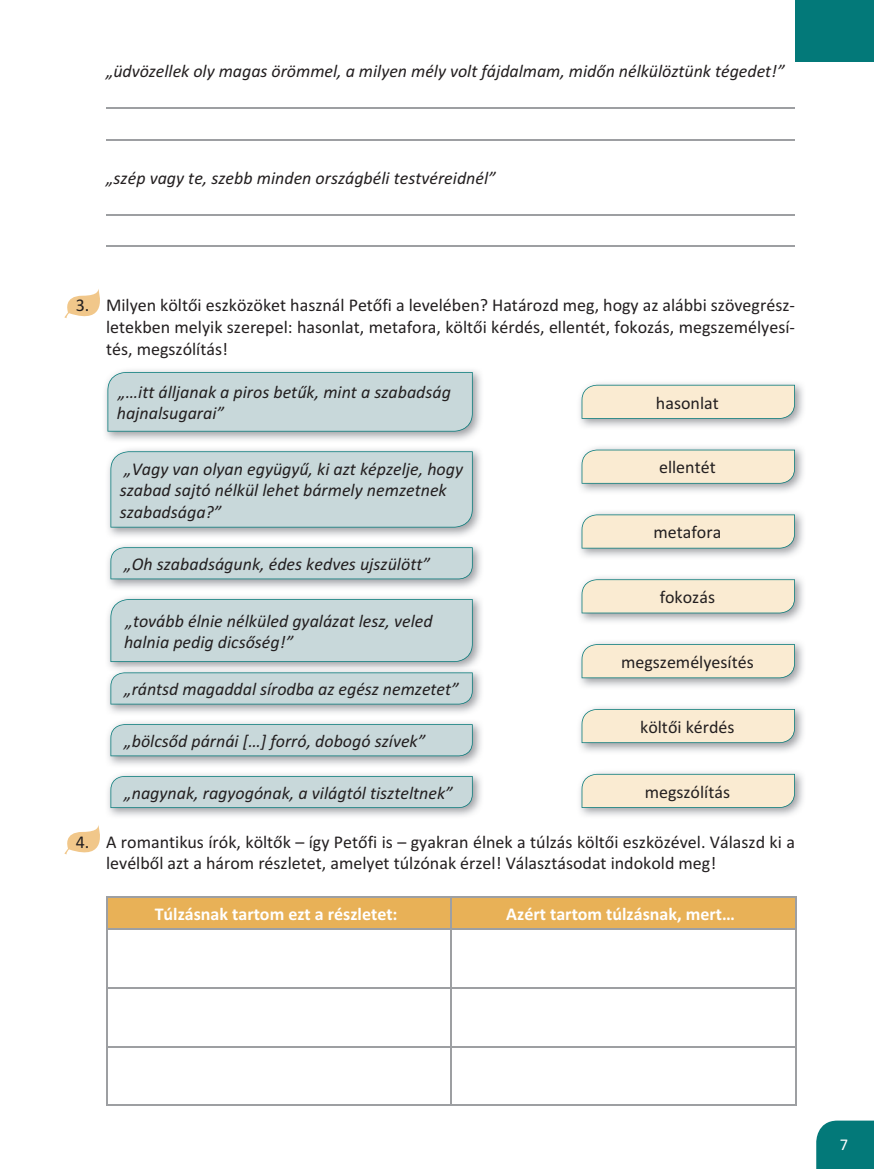
<style>
.page{position:relative;width:874px;height:1169px;background:#fff}
.page>*{position:absolute;margin:0;border:0;box-sizing:border-box;transform-origin:0 0}
.t1{font:italic 18px/21.6px "Calibri";color:#231f20}
.t2{font:18px/21.6px "Calibri";color:#231f20;text-align:justify}
.t3{font:700 18px "Calibri";color:#fff}
.t4{font:16.5px "Calibri";color:#fff}
</style>
<div class="page">
<div style="left:795px;top:0;width:79px;height:62px;background:#037979"></div>
<hr style="left:106px;top:108px;width:689px;height:1px;background:#9d9fa2">
<hr style="left:106px;top:139px;width:689px;height:2px;background:#9d9fa2">
<hr style="left:106px;top:214px;width:689px;height:1px;background:#9d9fa2">
<hr style="left:106px;top:246px;width:689px;height:1px;background:#9d9fa2">
<svg style="left:64px;top:289px;width:36px;height:29px"></svg>
<img style="left:105px;top:370px;width:376px;height:70px">
<div style="left:107px;top:372px;width:366px;height:60px;background:#c8d8da"></div>
<img style="left:579px;top:383px;width:224px;height:44px">
<svg style="left:582px;top:385px;width:213px;height:34px;background:#eee5ce"></svg>
<img style="left:108px;top:449px;width:373px;height:87px">
<div style="left:110px;top:451px;width:363px;height:76px;background:#c8d8da"></div>
<img style="left:579px;top:447px;width:224px;height:45px">
<svg style="left:582px;top:450px;width:213px;height:34px;background:#efe5ce"></svg>
<img style="left:108px;top:545px;width:373px;height:43px">
<svg style="left:110px;top:547px;width:363px;height:32px;background:#c0d4d6"></svg>
<img style="left:579px;top:512px;width:224px;height:45px">
<svg style="left:582px;top:514px;width:213px;height:34px;background:#f0e6cf"></svg>
<img style="left:108px;top:597px;width:374px;height:70px">
<div style="left:110px;top:599px;width:363px;height:63px;background:#c8d8da"></div>
<img style="left:579px;top:577px;width:224px;height:45px">
<svg style="left:582px;top:579px;width:213px;height:34px;background:#efe6ce"></svg>
<img style="left:108px;top:673px;width:373px;height:40px">
<svg style="left:110px;top:672px;width:363px;height:32px;background:#c1d4d6"></svg>
<img style="left:108px;top:722px;width:373px;height:43px">
<svg style="left:110px;top:724px;width:363px;height:32px;background:#bfd3d5"></svg>
<img style="left:108px;top:774px;width:373px;height:42px">
<svg style="left:110px;top:776px;width:363px;height:32px;background:#bed3d5"></svg>
<img style="left:579px;top:642px;width:224px;height:45px">
<svg style="left:582px;top:644px;width:213px;height:34px;background:#eee5ce"></svg>
<img style="left:579px;top:707px;width:224px;height:45px">
<svg style="left:582px;top:709px;width:213px;height:34px;background:#ede5cd"></svg>
<img style="left:579px;top:772px;width:224px;height:44px">
<svg style="left:582px;top:774px;width:213px;height:34px;background:#ede5cd"></svg>
<div style="left:107px;top:898px;width:688px;height:31px;background:#e8b157"></div>
<hr style="left:106px;top:897px;width:345px;height:1px;background:#9d9fa2">
<hr style="left:106px;top:898px;width:1px;height:31px;background:#9d9fa2">
<hr style="left:451px;top:897px;width:345px;height:1px;background:#9d9fa2">
<hr style="left:450px;top:898px;width:2px;height:31px;background:#9d9fa2">
<hr style="left:795px;top:898px;width:1px;height:31px;background:#9d9fa2">
<hr style="left:106px;top:929px;width:345px;height:1px;background:#9d9fa2">
<hr style="left:106px;top:930px;width:1px;height:57px;background:#9d9fa2">
<hr style="left:451px;top:929px;width:345px;height:1px;background:#9d9fa2">
<hr style="left:450px;top:930px;width:2px;height:57px;background:#9d9fa2">
<hr style="left:795px;top:930px;width:1px;height:57px;background:#9d9fa2">
<hr style="left:106px;top:987px;width:345px;height:1px;background:#9d9fa2">
<hr style="left:106px;top:988px;width:1px;height:58px;background:#9d9fa2">
<hr style="left:451px;top:987px;width:345px;height:1px;background:#9d9fa2">
<hr style="left:450px;top:988px;width:2px;height:58px;background:#9d9fa2">
<hr style="left:795px;top:988px;width:1px;height:58px;background:#9d9fa2">
<hr style="left:106px;top:1046px;width:345px;height:1px;background:#9d9fa2">
<hr style="left:106px;top:1047px;width:1px;height:58px;background:#9d9fa2">
<hr style="left:451px;top:1046px;width:345px;height:1px;background:#9d9fa2">
<hr style="left:450px;top:1047px;width:2px;height:58px;background:#9d9fa2">
<hr style="left:795px;top:1047px;width:1px;height:58px;background:#9d9fa2">
<hr style="left:106px;top:1105px;width:345px;height:1px;background:#9d9fa2">
<hr style="left:451px;top:1105px;width:345px;height:1px;background:#9d9fa2">
<svg style="left:64px;top:825px;width:36px;height:30px"></svg>
<div style="left:816px;top:1120px;width:58px;height:49px;background:#037979"></div>
<p class="t1" style="left:106px;top:60px;width:680px">„üdvözellek oly magas örömmel, a milyen mély volt fájdalmam, midőn nélkülöztünk tégedet!”</p>
<p class="t1" style="left:106px;top:166px;width:391px">„szép vagy te, szebb minden országbéli testvéreidnél”</p>
<p class="t2" style="left:76px;top:294px;width:15px">3.</p>
<p class="t2" style="left:76px;top:830px;width:15px">4.</p>
<p class="t2" style="left:106px;top:294px;width:690px">Milyen költői eszközöket használ Petőfi a levelében? Határozd meg, hogy az alábbi szövegrész&shy;letekben melyik szerepel: hasonlat, metafora, költői kérdés, ellentét, fokozás, megszemélyesí&shy;tés, megszólítás!</p>
<p class="t1" style="left:117px;top:380px;width:336px">„…itt álljanak a piros betűk, mint a szabadság hajnalsugarai”</p>
<p class="t2" style="left:656px;top:391px;width:64px">hasonlat</p>
<p class="t1" style="left:120px;top:457px;width:345px">„Vagy van olyan együgyű, ki azt képzelje, hogy szabad sajtó nélkül lehet bármely nemzetnek szabadsága?”</p>
<p class="t2" style="left:659px;top:456px;width:58px">ellentét</p>
<p class="t1" style="left:124px;top:552px;width:307px">„Oh szabadságunk, édes kedves ujszülött”</p>
<p class="t2" style="left:653px;top:521px;width:69px">metafora</p>
<p class="t1" style="left:124px;top:609px;width:310px">„tovább élnie nélküled gyalázat lesz, veled halnia pedig dicsőség!”</p>
<p class="t2" style="left:660px;top:586px;width:57px">fokozás</p>
<p class="t2" style="left:621px;top:651px;width:134px">megszemélyesítés</p>
<p class="t1" style="left:124px;top:677px;width:336px">„rántsd magaddal sírodba az egész nemzetet”</p>
<p class="t1" style="left:124px;top:729px;width:303px">„bölcsőd párnái […] forró, dobogó szívek”</p>
<p class="t1" style="left:124px;top:781px;width:330px">„nagynak, ragyogónak, a világtól tiszteltnek”</p>
<p class="t2" style="left:640px;top:715px;width:96px">költői kérdés</p>
<p class="t2" style="left:645px;top:780px;width:87px">megszólítás</p>
<p class="t2" style="left:106px;top:830px;width:690px">A romantikus írók, költők – így Petőfi is – gyakran élnek a túlzás költői eszközével. Válaszd ki a levélből azt a három részletet, amelyet túlzónak érzel! Választásodat indokold meg!</p>
<p class="t3" style="left:155px;top:902px;width:244px">Túlzásnak tartom ezt a részletet:</p>
<p class="t3" style="left:506px;top:902px;width:230px">Azért tartom túlzásnak, mert…</p>
<p class="t4" style="left:840px;top:1134px;width:10px">7</p>
</div>
